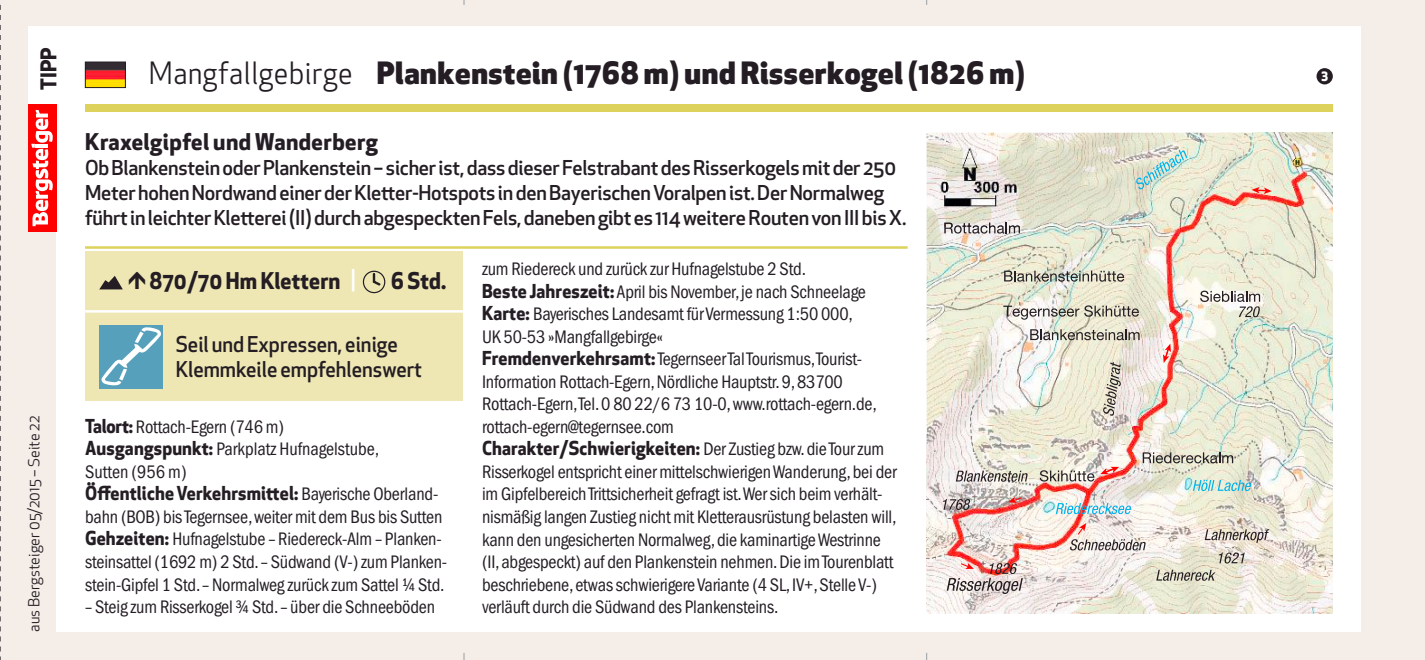
<style>
.page{position:relative;width:1425px;height:660px;background:#fff}
.page>*{position:absolute;margin:0;border:0;box-sizing:border-box;transform-origin:0 0}
.t1{font:800 30px "Apex New";letter-spacing:.02em;color:#241e24}
.t2{font:700 22.5px "Apex New";letter-spacing:.02em;color:#241e24}
.t3{font:700 22.5px "Apex New";letter-spacing:.02em;color:#241e24;scale:.96 1}
.t4{font:500 21.25px/25px "Apex New";color:#241e24;scale:.96 1}
.t5{font:700 21.25px "Apex New";color:#241e24}
.t6{font:500 20px/25px "Apex New";letter-spacing:-.01em;color:#241e24}
.t7{font:condensed 18.75px/22.5px "Franklin Gothic LT";letter-spacing:-.01em;color:#241e24}
.t8{font:700 18.75px "Apex New";letter-spacing:.01em;color:#241e24;scale:.95 1}
.t9{font:15px "Apex New";color:#241e24}
.t10{font:800 12.5px "Apex New";color:#fff;scale:.95 1}
.s1{font-weight:400}
.s2{font-weight:500;color:#fff}
.s3{font-family:"Apex New";font-weight:700;font-stretch:normal}
.s4{font-family:"Franklin Gothic LT";font-weight:400;font-stretch:condensed}
</style>
<div class="page">
<div style="left:0;top:0;width:1424px;height:659px;background:#f4ede8"></div>
<div style="left:57px;top:26px;width:1304px;height:605px;background:#fff"></div>
<div style="left:85px;top:104px;width:1247px;height:7px;background:#ddd25b"></div>
<div style="left:28px;top:26px;width:41px;height:85px;background:#fff"></div>
<div style="left:28px;top:104px;width:29px;height:128px;background:#f00"></div>
<svg style="left:31px;top:110px;width:22px;height:116px"></svg>
<svg style="left:0;top:4px;width:1px;height:655px"></svg>
<img style="left:87px;top:64px;width:37px;height:22px">
<div style="left:85px;top:62px;width:41px;height:26px;border:1px solid #241e24"></div>
<img style="left:926px;top:133px;width:406px;height:479px">
<svg style="left:1192px;top:479px;width:59px;height:11px"></svg>
<svg style="left:1135px;top:149px;width:52px;height:41px;background:#c8dbd1"></svg>
<svg style="left:1055px;top:502px;width:76px;height:11px"></svg>
<svg style="left:1204px;top:528px;width:65px;height:14px"></svg>
<svg style="left:1218px;top:552px;width:26px;height:11px"></svg>
<svg style="left:1156px;top:569px;width:59px;height:11px"></svg>
<svg style="left:942px;top:498px;width:28px;height:11px"></svg>
<svg style="left:955px;top:470px;width:73px;height:11px"></svg>
<svg style="left:1102px;top:361px;width:19px;height:55px"></svg>
<svg style="left:1200px;top:290px;width:60px;height:27px"></svg>
<svg style="left:1004px;top:270px;width:120px;height:11px"></svg>
<svg style="left:1003px;top:305px;width:136px;height:14px;background:#bbb8ad"></svg>
<svg style="left:1030px;top:329px;width:109px;height:11px"></svg>
<svg style="left:1142px;top:452px;width:91px;height:11px"></svg>
<svg style="left:1039px;top:470px;width:55px;height:11px"></svg>
<svg style="left:1251px;top:187px;width:20px;height:7px"></svg>
<svg style="left:1163px;top:343px;width:7px;height:19px"></svg>
<svg style="left:1100px;top:466px;width:19px;height:7px"></svg>
<svg style="left:1008px;top:496px;width:14px;height:6px"></svg>
<svg style="left:946px;top:562px;width:76px;height:31px"></svg>
<svg style="left:1069px;top:522px;width:77px;height:28px"></svg>
<img style="left:926px;top:133px;width:108px;height:94px">
<svg style="left:944px;top:222px;width:76px;height:11px"></svg>
<div style="left:1316px;top:68px;width:16px;height:16px;background:#241e24;border-radius:50%"></div>
<hr style="left:85px;top:246px;width:822px;height:2px;background:#ddd25b">
<div style="left:85px;top:251px;width:378px;height:149px;background:#eee7b4"></div>
<hr style="left:85px;top:310px;width:378px;height:2px;background:#fff">
<svg style="left:99px;top:276px;width:24px;height:13px"></svg>
<div style="left:363px;top:270px;width:22px;height:23px;border:1px solid #241e24;border-radius:50%"></div>
<svg style="left:371px;top:271px;width:11px;height:15px"></svg>
<div style="left:99px;top:324px;width:64px;height:64px;background:#57a0bb"></div>
<svg style="left:101px;top:327px;width:60px;height:59px"></svg>
<p class="t5" style="left:33px;top:90px;width:44px;rotate:-90deg">TIPP</p>
<p class="t9" style="left:25px;top:631px;width:217px;rotate:-90deg">aus Bergsteiger 05/2015 – Seite 22</p>
<h1 class="t1" style="left:149px;top:52px;width:877px"><span class="s1">Mangfallgebirge</span> Plankenstein (1768 m) und Risserkogel (1826 m)</h1>
<p class="t2" style="left:85px;top:125px;width:294px">Kraxelgipfel und Wanderberg</p>
<p class="t6" style="left:85px;top:154px;width:822px">Ob Blankenstein oder Plankenstein – sicher ist, dass dieser Felstrabant des Risserkogels mit der 250<br>Meter hohen Nordwand einer der Kletter-Hotspots in den Bayerischen Voralpen ist. Der Normalweg führt in leichter Kletterei (II) durch abgespeckten Fels, daneben gibt es 114 weitere Routen von III bis X.</p>
<p class="t3" style="left:128px;top:265px;width:239px">↑ 870/70 Hm Klettern <span class="s2">|</span></p>
<p class="t3" style="left:391px;top:265px;width:60px">6 Std.</p>
<p class="t4" style="left:176px;top:331px;width:258px">Seil und Expressen, einige<br>Klemmkeile empfehlenswert</p>
<p class="t7" style="left:85px;top:415px;width:295px"><span class="s3">Talort:</span> Rottach-Egern (746 m)<br><span class="s3">Ausgangspunkt:</span> Parkplatz Hufnagelstube,<br>Sutten (956 m)</p>
<p class="t8" style="left:85px;top:479px;width:373px">Öffentliche Verkehrsmittel: <span class="s4">Bayerische Oberland-</span></p>
<p class="t7" style="left:85px;top:505px;width:364px">bahn (BOB) bis Tegernsee, weiter mit dem Bus bis Sutten <span class="s3">Gehzeiten:</span> Hufnagelstube – Riedereck-Alm – Planken&shy;steinsattel (1692 m) 2 Std. – Südwand (V-) zum Planken&shy;stein-Gipfel 1 Std. – Normalweg zurück zum Sattel ¼ Std.</p>
<p class="t7" style="left:85px;top:595px;width:351px">– Steig zum Risserkogel ¾ Std. – über die Schneeböden</p>
<p class="t7" style="left:482px;top:258px;width:396px">zum Riedereck und zurück zur Hufnagelstube 2 Std.<br><span class="s3">Beste Jahreszeit:</span> April bis November, je nach Schneelage <span class="s3">Karte:</span> Bayerisches Landesamt für Vermessung 1:50 000,<br>UK 50-53 »Mangfallgebirge«<br><span class="s3">Fremdenverkehrsamt:</span> Tegernseer Tal Tourismus, Tourist-Information Rottach-Egern, Nördliche Hauptstr. 9, 83700<br>Rottach-Egern, Tel. 0 80 22/6 73 10-0, www.rottach-egern.de, rottach-egern@tegernsee.com</p>
<p class="t8" style="left:482px;top:434px;width:425px">Charakter/Schwierigkeiten: <span class="s4">Der Zustieg bzw. die Tour zum</span></p>
<p class="t7" style="left:482px;top:460px;width:416px">Risserkogel entspricht einer mittelschwierigen Wanderung, bei der im Gipfelbereich Trittsicherheit gefragt ist. Wer sich beim verhält&shy;nismäßig langen Zustieg nicht mit Kletterausrüstung belasten will, kann den ungesicherten Normalweg, die kaminartige Westrinne (II, abgespeckt) auf den Plankenstein nehmen. Die im Tourenblatt beschriebene, etwas schwierigere Variante (4 SL, IV+, Stelle V-) verläuft durch die Südwand des Plankensteins.</p>
<p class="t10" style="left:1321px;top:68px;width:9px">3</p>
</div>
